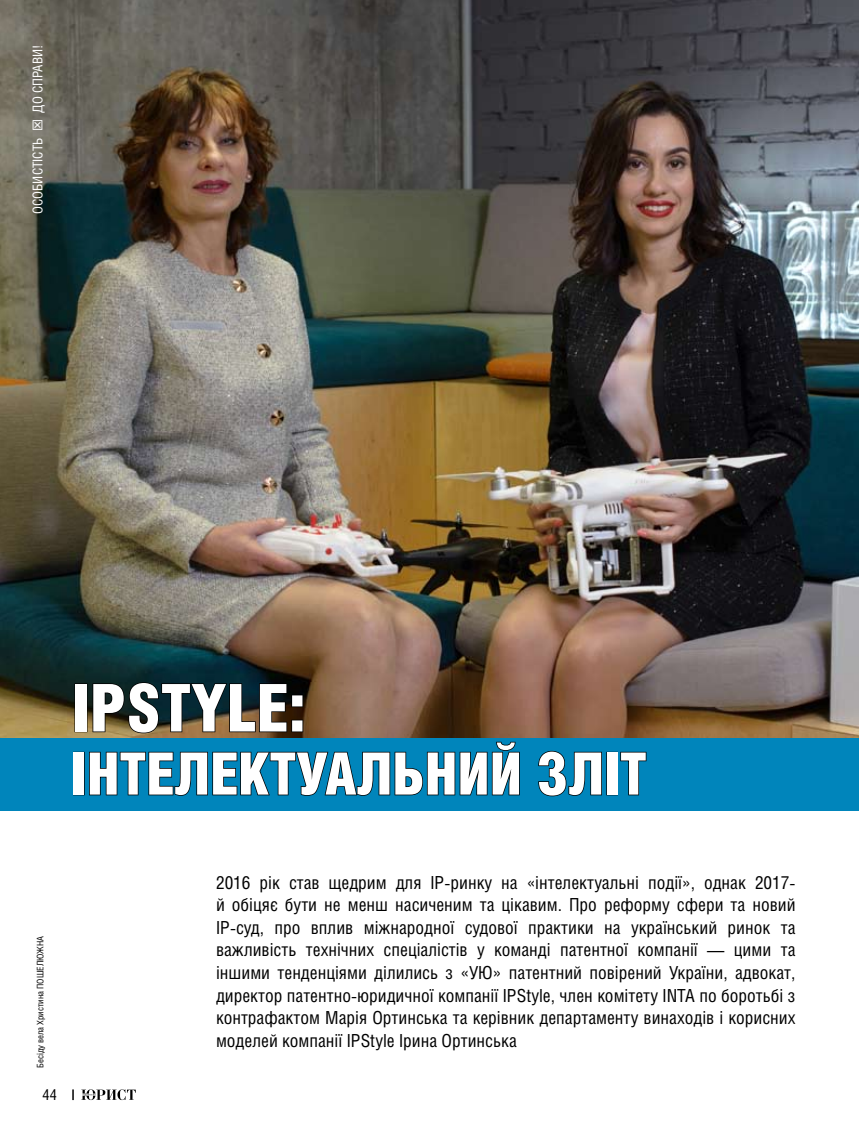
<style>
.page{position:relative;width:859px;height:1132px;background:#fff}
.page>*{position:absolute;margin:0;border:0;box-sizing:border-box;transform-origin:0 0}
.t1{font:900 66px "Helios Cond";color:#fff}
.t2{font:900 58.5px "Helios Cond";color:#fff}
.t3{font:18px/22.5px "Helios Cond";color:#000;text-align:justify}
.t4{font:15px "Helios Cond";color:#000}
.t5{font:13.5px "Helios Cond";color:#fff}
.t6{font:9px "Helios Cond";color:#000}
</style>
<div class="page">
<svg style="left:72px;top:1089px;width:2px;height:10px"></svg>
<svg style="left:81px;top:1089px;width:55px;height:10px"></svg>
<img style="left:0;top:0;width:859px;height:737px">
<div style="left:0;top:737px;width:859px;height:73px;background:#0085bb"></div>
<div style="left:73px;top:751px;width:12px;height:44px;border:2px solid #000"></div>
<svg style="left:538px;top:750px;width:64px;height:46px"></svg>
<div style="left:606px;top:751px;width:12px;height:44px;border:2px solid #000"></div>
<svg style="left:620px;top:751px;width:27px;height:44px"></svg>
<div style="left:75px;top:683px;width:12px;height:49px;border:2px solid #000"></div>
<svg style="left:88px;top:681px;width:432px;height:115px"></svg>
<svg style="left:33px;top:120px;width:10px;height:10px"></svg>
<p class="t5" style="left:30px;top:113px;width:69px;rotate:-90deg">ДО СПРАВИ!</p>
<p class="t5" style="left:30px;top:214px;width:78px;rotate:-90deg">ОСОБИСТІСТЬ</p>
<h1 class="t1" style="left:72px;top:670px;width:235px">IPStyle:</h1>
<h2 class="t2" style="left:71px;top:740px;width:577px">інтелектуальний зліт</h2>
<p class="t6" style="left:35px;top:1067px;width:134px;rotate:-90deg">Бесіду вела Христина ПОШЕЛЮЖНА</p>
<p class="t4" style="left:43px;top:1085px;width:16px">44</p>
<p class="t3" style="left:216px;top:870px;width:581px">2016 рік став щедрим для ІР-ринку на «інтелектуальні події», однак 2017- й обіцяє бути не менш насиченим та цікавим. Про реформу сфери та новий ІР-суд, про вплив міжнародної судової практики на український ринок та важливість технічних спеціалістів у команді патентної компанії — цими та іншими тенденціями ділились з «УЮ» патентний повірений України, адвокат, директор патентно-юридичної компанії IPStyle, член комітету INTA по боротьбі з контрафактом Марія Ортинська та керівник департаменту винаходів і корисних моделей компанії IPStyle Ірина Ортинська</p>
</div>
